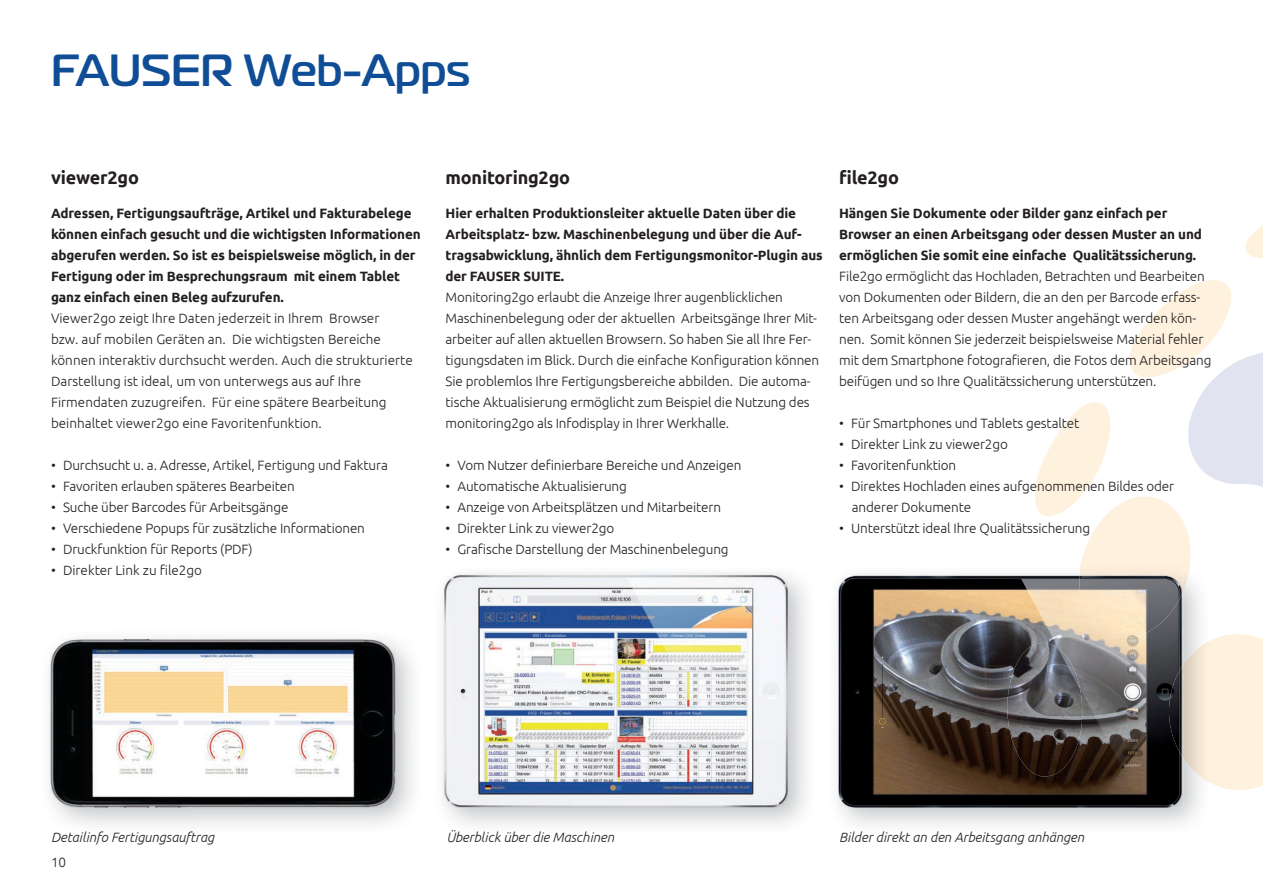
<style>
.page{position:relative;width:1263px;height:893px;background:#fff}
.page>*{position:absolute;margin:0;border:0;box-sizing:border-box;transform-origin:0 0}
.t1{font:500 45px "Magistral W08";color:#0f4d96}
.t2{font:700 18px "Ubuntu";letter-spacing:-.01em;color:#231f20}
.t3{font:300 13.5px/21px "Ubuntu";letter-spacing:-.01em;color:#231f20}
.t4{font:700 13.5px/21px "Ubuntu";letter-spacing:-.01em;color:#231f20}
.t5{font:italic 300 13.5px "Ubuntu";color:#231f20}
</style>
<div class="page">
<svg style="left:1035px;top:225px;width:228px;height:565px"></svg>
<img style="left:49px;top:638px;width:365px;height:188px">
<img style="left:50px;top:640px;width:346px;height:168px">
<img style="left:443px;top:573px;width:346px;height:235px">
<img style="left:1079px;top:566px;width:130px;height:216px">
<img style="left:838px;top:573px;width:346px;height:235px">
<img style="left:1007px;top:573px;width:177px;height:203px">
<h1 class="t1" style="left:51px;top:43px;width:421px">FAUSER Web-Apps</h1>
<h2 class="t2" style="left:51px;top:167px;width:90px">viewer2go</h2>
<p class="t4" style="left:51px;top:202px;width:371px">Adressen, Fertigungsaufträge, Artikel und Fakturabelege können einfach gesucht und die wichtigsten Informationen abgerufen werden. So ist es beispielsweise möglich, in der Fertigung oder im Besprechungsraum mit einem Tablet ganz einfach einen Beleg aufzurufen.</p>
<p class="t3" style="left:51px;top:307px;width:363px">Viewer2go zeigt Ihre Daten jederzeit in Ihrem Browser<br>bzw. auf mobilen Geräten an. Die wichtigsten Bereiche können interaktiv durchsucht werden. Auch die strukturierte Darstellung ist ideal, um von unterwegs aus auf Ihre Firmendaten zuzugreifen. Für eine spätere Bearbeitung beinhaltet viewer2go eine Favoritenfunktion.</p>
<p class="t3" style="left:51px;top:454px;width:338px">• Durchsucht u. a. Adresse, Artikel, Fertigung und Faktura</p>
<p class="t3" style="left:51px;top:475px;width:245px">• Favoriten erlauben späteres Bearbeiten</p>
<p class="t3" style="left:51px;top:496px;width:239px">• Suche über Barcodes für Arbeitsgänge</p>
<p class="t3" style="left:51px;top:517px;width:315px">• Verschiedene Popups für zusätzliche Informationen</p>
<p class="t3" style="left:51px;top:538px;width:203px">• Druckfunktion für Reports (PDF)</p>
<p class="t3" style="left:51px;top:559px;width:153px">• Direkter Link zu file2go</p>
<h2 class="t2" style="left:446px;top:167px;width:126px">monitoring2go</h2>
<p class="t4" style="left:446px;top:202px;width:379px">Hier erhalten Produktionsleiter aktuelle Daten über die Arbeitsplatz- bzw. Maschinenbelegung und über die Auf&shy;tragsabwicklung, ähnlich dem Fertigungsmonitor-Plugin aus der FAUSER SUITE.</p>
<p class="t3" style="left:446px;top:286px;width:375px">Monitoring2go erlaubt die Anzeige Ihrer augenblicklichen Maschinenbelegung oder der aktuellen Arbeitsgänge Ihrer Mit&shy;arbeiter auf allen aktuellen Browsern. So haben Sie all Ihre Fer&shy;tigungsdaten im Blick. Durch die einfache Konfiguration können Sie problemlos Ihre Fertigungsbereiche abbilden. Die automa&shy;tische Aktualisierung ermöglicht zum Beispiel die Nutzung des monitoring2go als Infodisplay in Ihrer Werkhalle.</p>
<p class="t3" style="left:446px;top:454px;width:297px">• Vom Nutzer definierbare Bereiche und Anzeigen</p>
<p class="t3" style="left:446px;top:475px;width:183px">• Automatische Aktualisierung</p>
<p class="t3" style="left:446px;top:496px;width:277px">• Anzeige von Arbeitsplätzen und Mitarbeitern</p>
<p class="t3" style="left:446px;top:517px;width:170px">• Direkter Link zu viewer2go</p>
<p class="t3" style="left:446px;top:538px;width:285px">• Grafische Darstellung der Maschinenbelegung</p>
<h2 class="t2" style="left:839px;top:167px;width:61px">file2go</h2>
<p class="t4" style="left:839px;top:202px;width:364px">Hängen Sie Dokumente oder Bilder ganz einfach per<br>Browser an einen Arbeitsgang oder dessen Muster an und ermöglichen Sie somit eine einfache Qualitätssicherung.</p>
<p class="t3" style="left:839px;top:265px;width:374px">File2go ermöglicht das Hochladen, Betrachten und Bearbeiten von Dokumenten oder Bildern, die an den per Barcode erfass&shy;ten Arbeitsgang oder dessen Muster angehängt werden kön&shy;nen. Somit können Sie jederzeit beispielsweise Material fehler mit dem Smartphone fotografieren, die Fotos dem Arbeitsgang beifügen und so Ihre Qualitätssicherung unterstützen.</p>
<p class="t3" style="left:839px;top:412px;width:242px">• Für Smartphones und Tablets gestaltet</p>
<p class="t3" style="left:839px;top:433px;width:170px">• Direkter Link zu viewer2go</p>
<p class="t3" style="left:839px;top:454px;width:119px">• Favoritenfunktion</p>
<p class="t3" style="left:852px;top:475px;width:324px;text-indent:-13px">• Direktes Hochladen eines aufgenommenen Bildes oder anderer Dokumente</p>
<p class="t3" style="left:839px;top:517px;width:253px">• Unterstützt ideal Ihre Qualitätssicherung</p>
<p class="t5" style="left:51px;top:829px;width:165px">Detailinfo Fertigungsauftrag</p>
<p class="t5" style="left:446px;top:829px;width:169px">Überblick über die Maschinen</p>
<p class="t5" style="left:839px;top:829px;width:247px">Bilder direkt an den Arbeitsgang anhängen</p>
<p class="t3" style="left:51px;top:851px;width:17px">10</p>
</div>
